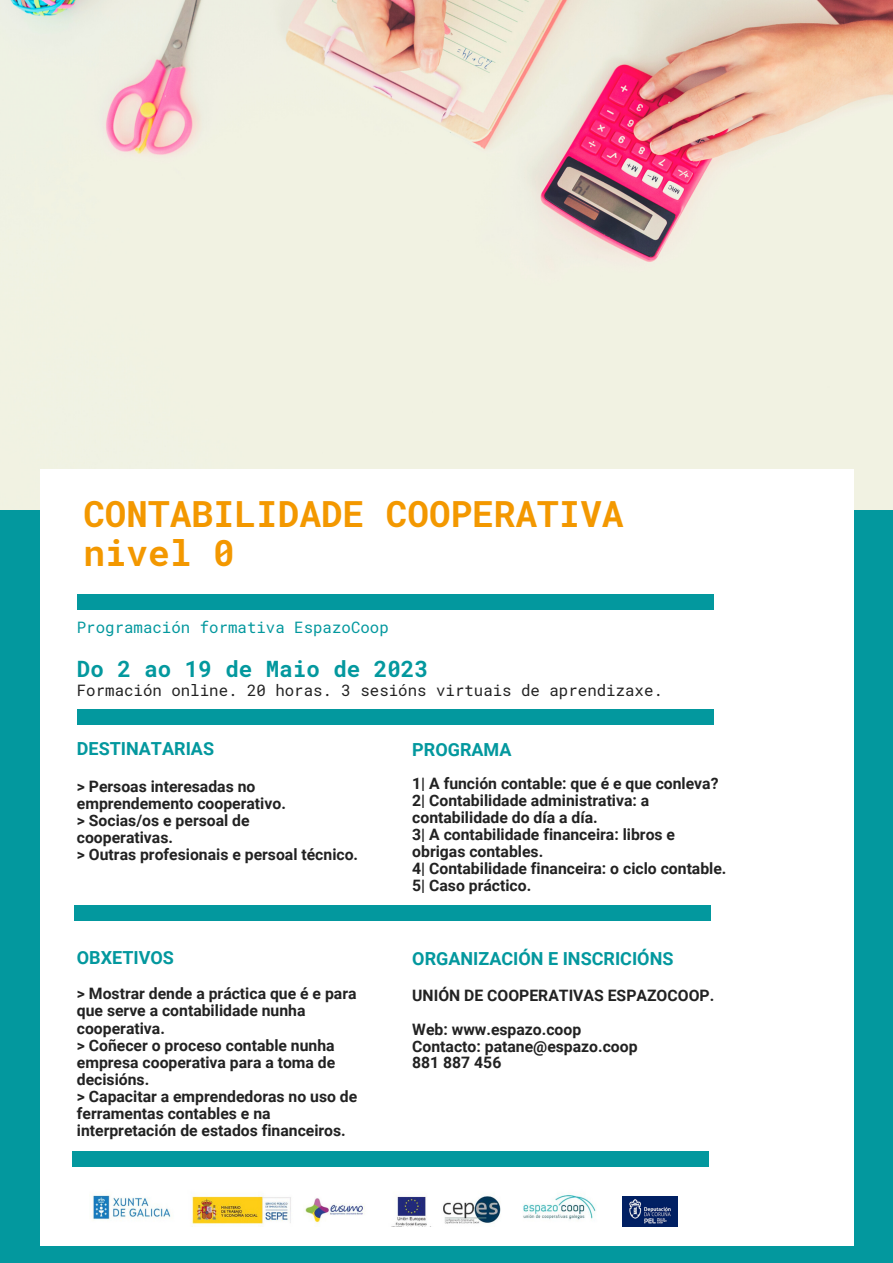
<style>
.page{position:relative;width:893px;height:1263px;background:#03989e}
.page>*{position:absolute;margin:0;border:0;box-sizing:border-box;transform-origin:0 0}
.t1{font:700 36px/38.8px "Roboto Mono";color:#f39800}
.t2{font:700 22.5px "Roboto Mono";color:#03989e}
.t3{font:700 18px "Roboto";color:#03989e}
.t4{font:700 15.75px/17.2px "Roboto";color:#222}
.t5{font:15.75px "Roboto Mono";color:#222}
.t6{font:15.75px "Roboto Mono";color:#03989e}
</style>
<div class="page">
<img style="left:0;top:0;width:893px;height:510px">
<div style="left:40px;top:469px;width:813px;height:776px;background:#fff"></div>
<div style="left:77px;top:594px;width:637px;height:15px;background:#03989e"></div>
<div style="left:72px;top:1151px;width:637px;height:16px;background:#03989e"></div>
<div style="left:77px;top:709px;width:637px;height:16px;background:#03989e"></div>
<div style="left:74px;top:905px;width:637px;height:16px;background:#03989e"></div>
<img style="left:622px;top:1196px;width:55px;height:30px">
<img style="left:92px;top:1194px;width:504px;height:32px">
<p class="t1" style="left:83px;top:494px;width:542px">CONTABILIDADE COOPERATIVA nivel 0</p>
<p class="t6" style="left:77px;top:616px;width:313px">Programación formativa EspazoCoop</p>
<p class="t2" style="left:77px;top:654px;width:352px">Do 2 ao 19 de Maio de 2023</p>
<p class="t5" style="left:77px;top:680px;width:587px">Formación online. 20 horas. 3 sesións virtuais de aprendizaxe.</p>
<p class="t3" style="left:77px;top:738px;width:139px">DESTINATARIAS</p>
<p class="t4" style="left:77px;top:778px;width:180px">&gt; Persoas interesadas no</p>
<p class="t4" style="left:77px;top:795px;width:210px">emprendemento cooperativo.</p>
<p class="t4" style="left:77px;top:812px;width:174px">&gt; Socias/os e persoal de</p>
<p class="t4" style="left:77px;top:829px;width:98px">cooperativas.</p>
<p class="t4" style="left:77px;top:846px;width:283px">&gt; Outras profesionais e persoal técnico.</p>
<p class="t3" style="left:77px;top:948px;width:99px">OBXETIVOS</p>
<p class="t4" style="left:77px;top:985px;width:281px">&gt; Mostrar dende a práctica que é e para que serve a contabilidade nunha cooperativa.</p>
<p class="t4" style="left:77px;top:1037px;width:260px;text-align:justify">&gt; Coñecer o proceso contable nunha empresa cooperativa para a toma de decisións.</p>
<p class="t4" style="left:77px;top:1088px;width:282px">&gt; Capacitar a emprendedoras no uso de</p>
<p class="t4" style="left:77px;top:1105px;width:270px">ferramentas contables e na interpretación de estados financeiros.</p>
<p class="t3" style="left:412px;top:739px;width:101px">PROGRAMA</p>
<p class="t4" style="left:412px;top:775px;width:308px">1| A función contable: que é e que conleva?</p>
<p class="t4" style="left:412px;top:792px;width:239px;line-height:16.9px">2| Contabilidade administrativa: a contabilidade do día a día.</p>
<p class="t4" style="left:412px;top:826px;width:264px;line-height:16.9px">3| A contabilidade financeira: libros e obrigas contables.</p>
<p class="t4" style="left:412px;top:860px;width:316px">4| Contabilidade financeira: o ciclo contable.</p>
<p class="t4" style="left:412px;top:877px;width:120px">5| Caso práctico.</p>
<p class="t3" style="left:412px;top:948px;width:263px">ORGANIZACIÓN E INSCRICIÓNS</p>
<p class="t4" style="left:412px;top:987px;width:303px">UNIÓN DE COOPERATIVAS ESPAZOCOOP.</p>
<p class="t4" style="left:412px;top:1021px;width:170px">Web: www.espazo.coop</p>
<p class="t4" style="left:412px;top:1037px;width:227px">Contacto: patane@espazo.coop</p>
<p class="t4" style="left:412px;top:1054px;width:91px">881 887 456</p>
</div>
